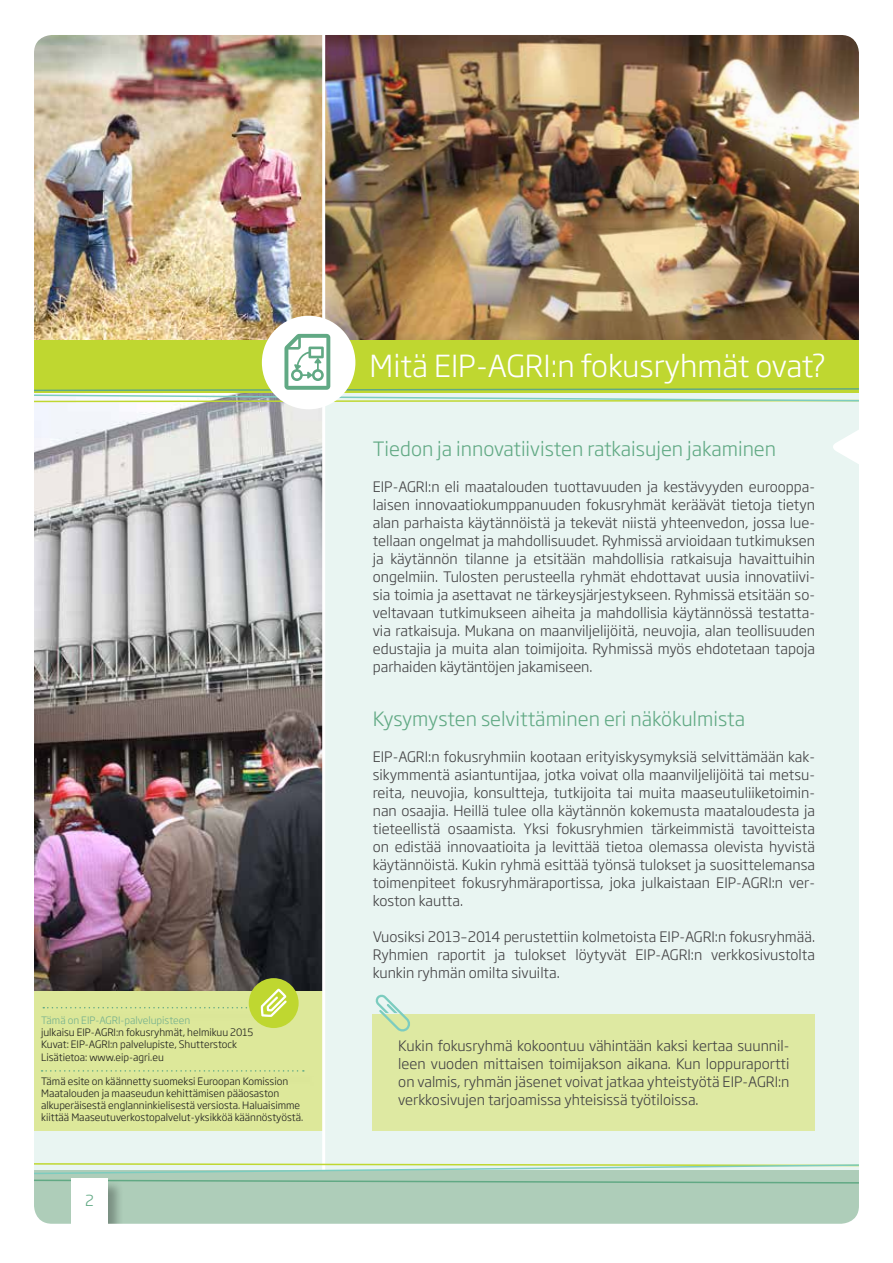
<style>
.page{position:relative;width:893px;height:1263px;background:#fff}
.page>*{position:absolute;margin:0;border:0;box-sizing:border-box;transform-origin:0 0}
.t1{font:300 30px "Soho Gothic Pro";color:#fff}
.t2{font:300 19.5px "Soho Gothic Pro";color:#61a984}
.t3{font:300 15px "Soho Gothic Pro";color:#61a984}
.t4{font:300 14.25px/18px "Soho Gothic Pro";color:#414042;text-align:justify}
.t5{font:300 10.05px/12.1px "Soho Gothic Pro";color:#1a1a1a}
.t6{font:300 10.05px "Soho Gothic Pro";color:#72af8e}
</style>
<div class="page">
<img style="left:34px;top:35px;width:825px;height:1189px">
<p class="t6" style="left:41px;top:1013px;width:151px">Tämä on EIP-AGRI-palvelupisteen</p>
<p class="t5" style="left:41px;top:1026px;width:214px">julkaisu EIP-AGRI:n fokusryhmät, helmikuu 2015<br>Kuvat: EIP-AGRI:n palvelupiste, Shutterstock<br>Lisätietoa: www.eip-agri.eu</p>
<p class="t5" style="left:41px;top:1074px;width:264px">Tämä esite on käännetty suomeksi Euroopan Komission Maatalouden ja maaseudun kehittämisen pääosaston alkuperäisestä englanninkielisestä versiosta. Haluaisimme kiittää Maaseutuverkostopalvelut-yksikköä käännöstyöstä.</p>
<p class="t3" style="left:85px;top:1188px;width:10px">2</p>
<h1 class="t1" style="left:370px;top:343px;width:458px">Mitä EIP-AGRI:n fokusryhmät ovat?</h1>
<h2 class="t2" style="left:373px;top:434px;width:405px">Tiedon ja innovatiivisten ratkaisujen jakaminen</h2>
<p class="t4" style="left:373px;top:477px;width:444px">EIP-AGRI:n eli maatalouden tuottavuuden ja kestävyyden eurooppa&shy;laisen innovaatiokumppanuuden fokusryhmät keräävät tietoja tietyn alan parhaista käytännöistä ja tekevät niistä yhteenvedon, jossa lue&shy;tellaan ongelmat ja mahdollisuudet. Ryhmissä arvioidaan tutkimuksen ja käytännön tilanne ja etsitään mahdollisia ratkaisuja havaittuihin ongelmiin. Tulosten perusteella ryhmät ehdottavat uusia innovatiivi&shy;sia toimia ja asettavat ne tärkeysjärjestykseen. Ryhmissä etsitään so&shy;veltavaan tutkimukseen aiheita ja mahdollisia käytännössä testatta&shy;via ratkaisuja. Mukana on maanviljelijöitä, neuvojia, alan teollisuuden edustajia ja muita alan toimijoita. Ryhmissä myös ehdotetaan tapoja parhaiden käytäntöjen jakamiseen.</p>
<h2 class="t2" style="left:373px;top:704px;width:374px">Kysymysten selvittäminen eri näkökulmista</h2>
<p class="t4" style="left:373px;top:747px;width:444px">EIP-AGRI:n fokusryhmiin kootaan erityiskysymyksiä selvittämään kak&shy;sikymmentä asiantuntijaa, jotka voivat olla maanviljelijöitä tai metsu&shy;reita, neuvojia, konsultteja, tutkijoita tai muita maaseutuliiketoimin&shy;nan osaajia. Heillä tulee olla käytännön kokemusta maataloudesta ja tieteellistä osaamista. Yksi fokusryhmien tärkeimmistä tavoitteista on edistää innovaatioita ja levittää tietoa olemassa olevista hyvistä käytännöistä. Kukin ryhmä esittää työnsä tulokset ja suosittelemansa toimenpiteet fokusryhmäraportissa, joka julkaistaan EIP-AGRI:n ver&shy;koston kautta.</p>
<p class="t4" style="left:373px;top:927px;width:444px">Vuosiksi 2013–2014 perustettiin kolmetoista EIP-AGRI:n fokusryhmää.<br>Ryhmien raportit ja tulokset löytyvät EIP-AGRI:n verkkosivustolta kunkin ryhmän omilta sivuilta.</p>
<p class="t4" style="left:398px;top:1035px;width:393px">Kukin fokusryhmä kokoontuu vähintään kaksi kertaa suunnil&shy;leen vuoden mittaisen toimijakson aikana. Kun loppuraportti on valmis, ryhmän jäsenet voivat jatkaa yhteistyötä EIP-AGRI:n verkkosivujen tarjoamissa yhteisissä työtiloissa.</p>
</div>
